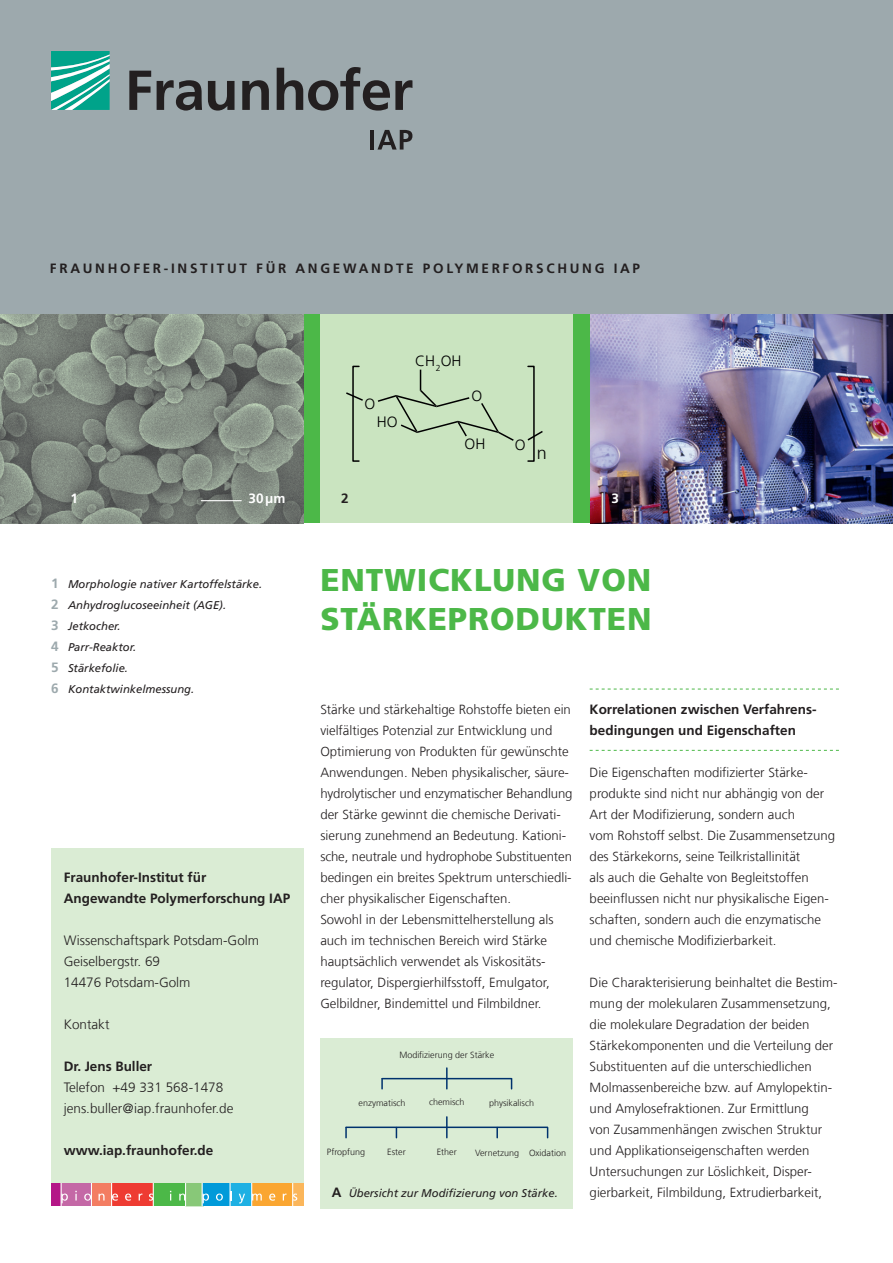
<style>
.page{position:relative;width:893px;height:1263px;background:#fff}
.page>*{position:absolute;margin:0;border:0;box-sizing:border-box;transform-origin:0 0}
._00_Titel{font:900 31.5px/39px "Frutiger LT Com";letter-spacing:.03em;color:#4cb848}
.t1{font:300 18px "Frutiger LT Com";color:#000}
.t2{font:300 15px "Frutiger LT Com";color:#000}
._06_Fließtext{font:300 13.5px "Frutiger LT Com";color:#231f20}
._11_Zwischenüberschr{font:700 13.5px/21px "Frutiger LT Com";color:#231f20}
._11_Zwischenüberschr-2{font:700 13.5px "Frutiger LT Com";letter-spacing:.2em;color:#231f20}
._07_Zwischenüberschr{font:700 13.5px/21px "Frutiger LT Com";color:#231f20}
._06_Fließtext-2{font:700 13.5px "Frutiger LT Com";color:#231f20}
._05_Marginalie_Bildu{font:700 13.5px "Frutiger LT Com";color:#fff}
._06_Fließtext-3{font:300 13.2px/21px "Frutiger LT Com";color:#231f20}
._05_Marginalie_Bildu-2{font:italic 11.25px "Frutiger LT Com";color:#231f20}
._06_Fließtext-4{font:300 9px "Frutiger LT Com";color:#231f20}
.s1{font-weight:700;font-style:normal;font-size:13.5px;color:#9da9ad}
.s2{font-weight:700;font-style:normal;font-size:13.5px}
</style>
<div class="page">
<div style="left:0;top:0;width:893px;height:315px;background:#9da9ad"></div>
<svg style="left:51px;top:51px;width:59px;height:59px;background:#4abbaa"></svg>
<svg style="left:129px;top:67px;width:283px;height:44px"></svg>
<hr style="left:370px;top:130px;width:4px;height:20px;background:#231f20">
<svg style="left:377px;top:130px;width:35px;height:20px"></svg>
<div style="left:0;top:315px;width:893px;height:208px;background:#4cb848"></div>
<div style="left:51px;top:1182px;width:252px;height:24px;background:#b41687"></div>
<div style="left:293px;top:1182px;width:10px;height:24px;background:#fbb65b"></div>
<svg style="left:60px;top:1182px;width:237px;height:24px;background:#aa9b82"></svg>
<div style="left:51px;top:848px;width:252px;height:334px;background:#daecd4"></div>
<svg style="left:590px;top:689px;width:249px;height:1px"></svg>
<svg style="left:590px;top:750px;width:249px;height:1px"></svg>
<div style="left:320px;top:315px;width:253px;height:208px;background:#cae4c0"></div>
<svg style="left:346px;top:365px;width:197px;height:97px"></svg>
<img style="left:591px;top:315px;width:302px;height:208px">
<div style="left:320px;top:1038px;width:253px;height:170px;background:#daecd4"></div>
<hr style="left:382px;top:1078px;width:129px;height:1px;background:#00326d">
<svg style="left:381px;top:1079px;width:2px;height:10px"></svg>
<hr style="left:446px;top:1068px;width:2px;height:21px;background:#00326d">
<hr style="left:346px;top:1126px;width:201px;height:2px;background:#00326d">
<svg style="left:496px;top:1128px;width:2px;height:10px"></svg>
<hr style="left:446px;top:1117px;width:2px;height:21px;background:#00326d">
<svg style="left:345px;top:1127px;width:2px;height:11px"></svg>
<img style="left:0;top:315px;width:303px;height:208px">
<hr style="left:201px;top:500px;width:40px;height:1px;background:#fff">
<p class="_11_Zwischenüberschr-2" style="left:50px;top:260px;width:592px">FRAUNHOFER-INSTITUT FÜR ANGEWANDTE POLYMERFORSCHUNG IAP</p>
<p class="_05_Marginalie_Bildu" style="left:70px;top:491px;width:9px">1</p>
<p class="_05_Marginalie_Bildu" style="left:249px;top:491px;width:38px">30 μm</p>
<p class="_05_Marginalie_Bildu-2" style="left:51px;top:578px;width:213px"><span class="s1">1</span> Morphologie nativer Kartoffelstärke.</p>
<p class="_05_Marginalie_Bildu-2" style="left:51px;top:599px;width:177px"><span class="s1">2</span> Anhydroglucoseeinheit (AGE).</p>
<p class="_05_Marginalie_Bildu-2" style="left:51px;top:620px;width:71px"><span class="s1">3</span> Jetkocher.</p>
<p class="_05_Marginalie_Bildu-2" style="left:51px;top:641px;width:87px"><span class="s1">4</span> Parr-Reaktor.</p>
<p class="_05_Marginalie_Bildu-2" style="left:51px;top:662px;width:79px"><span class="s1">5</span> Stärkefolie.</p>
<p class="_05_Marginalie_Bildu-2" style="left:51px;top:683px;width:145px"><span class="s1">6</span> Kontaktwinkelmessung.</p>
<p class="_07_Zwischenüberschr" style="left:64px;top:867px;width:228px">Fraunhofer-Institut für<br>Angewandte Polymerforschung IAP</p>
<p class="_06_Fließtext" style="left:64px;top:932px;width:197px">Wissenschaftspark Potsdam-Golm</p>
<p class="_06_Fließtext" style="left:64px;top:953px;width:98px">Geiselbergstr. 69</p>
<p class="_06_Fließtext" style="left:64px;top:974px;width:128px">14476 Potsdam-Golm</p>
<p class="_06_Fließtext" style="left:64px;top:1016px;width:47px">Kontakt</p>
<p class="_06_Fließtext-2" style="left:64px;top:1058px;width:90px">Dr. Jens Buller</p>
<p class="_06_Fließtext" style="left:64px;top:1079px;width:161px">Telefon +49 331 568-1478</p>
<p class="_06_Fließtext" style="left:64px;top:1100px;width:171px">jens.buller@iap.fraunhofer.de</p>
<p class="_06_Fließtext-2" style="left:64px;top:1142px;width:151px">www.iap.fraunhofer.de</p>
<p class="t2" style="left:364px;top:395px;width:12px">O</p>
<p class="t2" style="left:377px;top:413px;width:22px">HO</p>
<p class="t2" style="left:415px;top:352px;width:48px">CH<sub>2</sub>OH</p>
<p class="t2" style="left:471px;top:387px;width:12px">O</p>
<p class="t2" style="left:465px;top:435px;width:22px">OH</p>
<p class="t2" style="left:515px;top:436px;width:12px">O</p>
<p class="t1" style="left:537px;top:442px;width:12px">n</p>
<p class="_11_Zwischenüberschr" style="left:341px;top:488px;width:9px">2</p>
<p class="_05_Marginalie_Bildu" style="left:611px;top:491px;width:9px">3</p>
<p class="_00_Titel" style="left:320px;top:560px;width:333px">ENTWICKLUNG VON<br>STÄRKEPRODUKTEN</p>
<p class="_06_Fließtext-3" style="left:320px;top:699px;width:254px">Stärke und stärkehaltige Rohstoffe bieten ein vielfältiges Potenzial zur Entwicklung und Optimierung von Produkten für gewünschte Anwendungen. Neben physikalischer, säure&shy;hydrolytischer und enzymatischer Behandlung der Stärke gewinnt die chemische Derivati&shy;sierung zunehmend an Bedeutung. Kationi&shy;sche, neutrale und hydrophobe Substituenten bedingen ein breites Spektrum unterschiedli&shy;cher physikalischer Eigenschaften.</p>
<p class="_06_Fließtext-3" style="left:320px;top:909px;width:235px">Sowohl in der Lebensmittelherstellung als auch im technischen Bereich wird Stärke hauptsächlich verwendet als Viskositäts&shy;regulator, Dispergierhilfsstoff, Emulgator, Gelbildner, Bindemittel und Filmbildner.</p>
<p class="_06_Fließtext-4" style="left:399px;top:1049px;width:96px">Modifizierung der Stärke</p>
<p class="_06_Fließtext-4" style="left:359px;top:1097px;width:48px">enzymatisch</p>
<p class="_06_Fließtext-4" style="left:429px;top:1097px;width:37px">chemisch</p>
<p class="_06_Fließtext-4" style="left:489px;top:1097px;width:46px">physikalisch</p>
<p class="_06_Fließtext-4" style="left:327px;top:1147px;width:40px">Pfropfung</p>
<p class="_06_Fließtext-4" style="left:387px;top:1147px;width:20px">Ester</p>
<p class="_06_Fließtext-4" style="left:437px;top:1147px;width:21px">Ether</p>
<p class="_06_Fließtext-4" style="left:475px;top:1147px;width:46px">Vernetzung</p>
<p class="_06_Fließtext-4" style="left:529px;top:1147px;width:38px">Oxidation</p>
<p class="_05_Marginalie_Bildu-2" style="left:332px;top:1187px;width:228px"><span class="s2">A</span> Übersicht zur Modifizierung von Stärke.</p>
<p class="_11_Zwischenüberschr" style="left:590px;top:699px;width:227px">Korrelationen zwischen Verfahrens&shy;bedingungen und Eigenschaften</p>
<p class="_06_Fließtext-3" style="left:590px;top:762px;width:247px">Die Eigenschaften modifizierter Stärke&shy;produkte sind nicht nur abhängig von der Art der Modifizierung, sondern auch<br>vom Rohstoff selbst. Die Zusammensetzung des Stärkekorns, seine Teilkristallinität<br>als auch die Gehalte von Begleitstoffen beeinflussen nicht nur physikalische Eigen&shy;schaften, sondern auch die enzymatische und chemische Modifizierbarkeit.</p>
<p class="_06_Fließtext-3" style="left:590px;top:972px;width:249px">Die Charakterisierung beinhaltet die Bestim&shy;mung der molekularen Zusammensetzung, die molekulare Degradation der beiden Stärkekomponenten und die Verteilung der Substituenten auf die unterschiedlichen Molmassenbereiche bzw. auf Amylopektin&shy;und Amylosefraktionen. Zur Ermittlung<br>von Zusammenhängen zwischen Struktur und Applikationseigenschaften werden Untersuchungen zur Löslichkeit, Disper&shy;gierbarkeit, Filmbildung, Extrudierbarkeit,</p>
</div>
